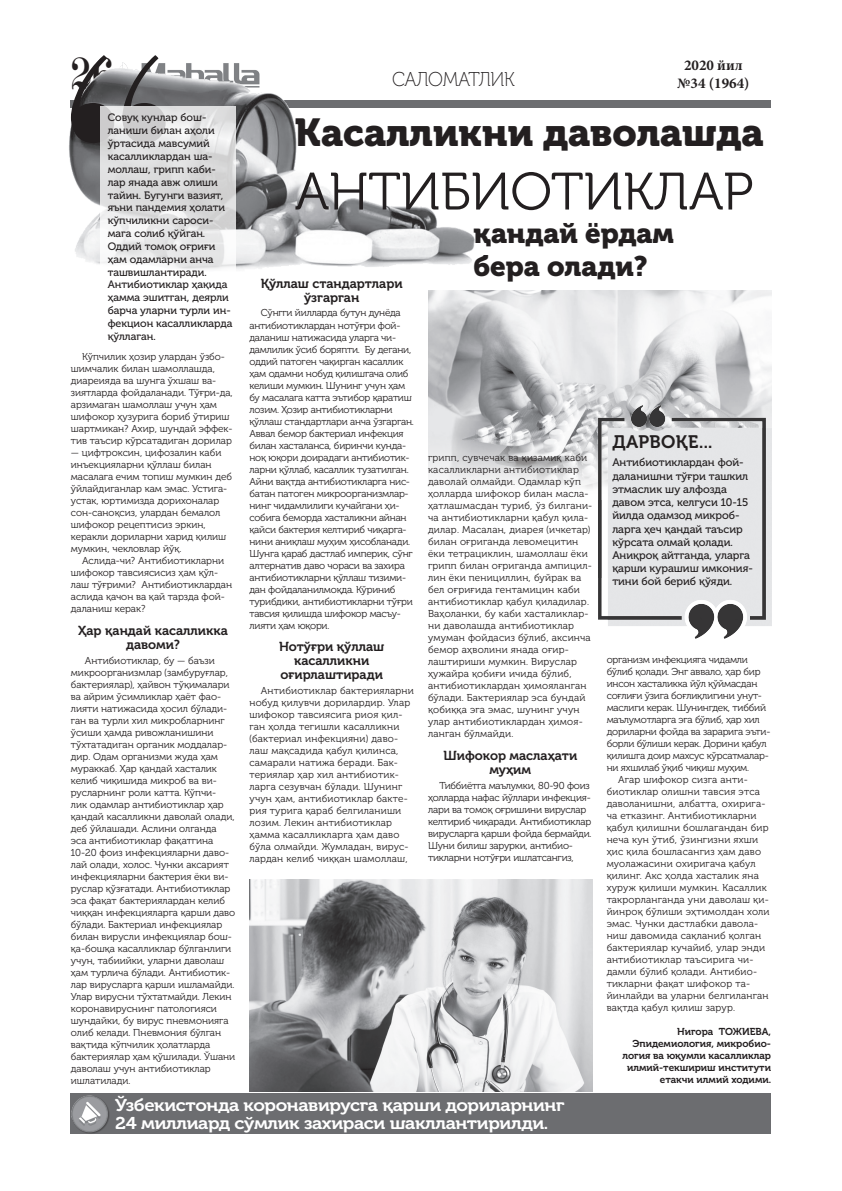
<style>
.page{position:relative;width:842px;height:1191px;background:#fff}
.page>*{position:absolute;margin:0;border:0;box-sizing:border-box;transform-origin:0 0}
.ЗАГОЛОВКА{font:700 325.3px "UZPF Regal Display Pro";color:#231f20}
.ZAG_BEK{font:52.5px "Museo Cyrl 300";color:#231f20}
.t1{font:44.1px "Didona C";color:#231f20;scale:.8 1}
.ZAG_BEK-2{font:38.7px "Museo Cyrl 900";color:#231f20}
.ZAG_BEK-3{font:28px "Museo Cyrl 900";color:#231f20}
.ЗАГОЛОВКА_2{font:20px "Museo Cyrl 100";letter-spacing:-.02em;color:#231f20;scale:.94 1}
.pod_zag2{font:18px "Museo Cyrl 700";letter-spacing:.02em;color:#231f20}
.t2{font:17px "Museo Cyrl 700";letter-spacing:-.02em;color:#fff;scale:1.1 1}
.t3{font:700 15px "Minion Pro";color:#231f20}
.Podpis{font:13px/14px "Museo Cyrl 700";color:#231f20;text-align:center}
.pod_zag2-2{font:11px/13.2px "Museo Cyrl 500";color:#231f20}
.pod_zag2-3{font:10.7px/12.8px "Museo Cyrl 500";color:#231f20}
.osn{font:10px/12px "Museo Cyrl 300";letter-spacing:.02em;color:#231f20}
.osn-2{font:10px/12px "Museo Cyrl 300";color:#231f20}
.osn-3{font:10px/12px "Museo Cyrl 300";letter-spacing:-.02em;color:#231f20}
.osn-4{font:10px/12px "Museo Cyrl 700";color:#231f20;text-align:right}
</style>
<div class="page">
<div style="left:71px;top:100px;width:700px;height:8px;background:#6c6d70"></div>
<img style="left:120px;top:62px;width:120px;height:6px">
<div style="left:71px;top:1093px;width:700px;height:41px;background:#6c6d70"></div>
<img style="left:71px;top:1095px;width:38px;height:39px">
<img style="left:69px;top:68px;width:407px;height:223px">
<svg style="left:100px;top:106px;width:136px;height:179px"></svg>
<img style="left:428px;top:291px;width:343px;height:198px">
<img style="left:598px;top:405px;width:173px;height:95px">
<img style="left:598px;top:500px;width:173px;height:138px">
<img style="left:249px;top:879px;width:343px;height:212px">
<p class="ЗАГОЛОВКА" style="left:54px;top:-13px;width:129px">“</p>
<h3 class="t1" style="left:71px;top:50px;width:54px">26</h3>
<h3 class="t3" style="left:684px;top:55px;width:60px">2020 йил</h3>
<p class="ЗАГОЛОВКА_2" style="left:392px;top:69px;width:132px">САЛОМАТЛИК</p>
<h3 class="t3" style="left:677px;top:73px;width:74px">№34 (1964)</h3>
<p class="pod_zag2-3" style="left:108px;top:112px;width:126px">Совуқ кунлар бош&shy;ланиши билан аҳоли ўртасида мавсумий касалликлардан ша&shy;моллаш, грипп каби&shy;лар янада авж олиши тайин. Бугунги вазият, яъни пандемия ҳолати кўпчиликни сароси&shy;мага солиб қўйган.<br>Оддий томоқ оғриғи ҳам одамларни анча ташвишлантиради.<br>Антибиотиклар ҳақида ҳамма эшитган, деярли барча уларни турли ин&shy;фекцион касалликларда қўллаган.</p>
<p class="ZAG_BEK-2" style="left:295px;top:111px;width:470px">Касалликни даволашда</p>
<p class="ZAG_BEK" style="left:295px;top:163px;width:460px">АНТИБИОТИКЛАР</p>
<p class="ZAG_BEK-3" style="left:473px;top:217px;width:202px">қандай ёрдам</p>
<p class="ZAG_BEK-3" style="left:473px;top:250px;width:176px">бера олади?</p>
<p class="Podpis" style="left:261px;top:276px;width:143px">Қўллаш стандартлари ўзгарган</p>
<p class="osn-3" style="left:249px;top:307px;width:166px;text-indent:11px">Сўнгги йилларда бутун дунёда антибиотиклардан нотўғри фой&shy;даланиш натижасида уларга чи&shy;дамлилик ўсиб боряпти. Бу дегани, оддий патоген чақирган касаллик ҳам одамни нобуд қилишгача олиб келиши мумкин. Шунинг учун ҳам бу масалага катта эътибор қаратиш лозим. Ҳозир антибиотикларни қўллаш стандартлари анча ўзгарган.<br>Аввал бемор бактериал инфекция билан хасталанса, биринчи кунда&shy;ноқ юқори доирадаги антибиотик&shy;ларни қўллаб, касаллик тузатилган.<br>Айни вақтда антибиотикларга нис&shy;батан патоген микроорганизмлар&shy;нинг чидамлилиги кучайгани ҳи&shy;собига беморда хасталикни айнан қайси бактерия келтириб чиқарга&shy;нини аниқлаш муҳим ҳисобланади.<br>Шунга қараб дастлаб империк, сўнг алтернатив даво чораси ва захира антибиотикларни қўллаш тизими&shy;дан фойдаланилмоқда. Кўриниб турибдики, антибиотикларни тўғри тавсия қилишда шифокор масъу&shy;лияти ҳам юқори.</p>
<p class="Podpis" style="left:279px;top:640px;width:107px">Нотўғри қўллаш касалликни оғирлаштиради</p>
<p class="osn" style="left:249px;top:684px;width:166px;text-indent:11px">Антибиотиклар бактерияларни нобуд қилувчи дорилардир. Улар шифокор тавсиясига риоя қил&shy;ган ҳолда тегишли касалликни (бактериал инфекцияни) даво&shy;лаш мақсадида қабул қилинса, самарали натижа беради. Бак&shy;териялар ҳар хил антибиотик&shy;ларга сезувчан бўлади. Шунинг учун ҳам, антибиотиклар бакте&shy;рия турига қараб белгиланиши лозим. Лекин антибиотиклар ҳамма касалликларга ҳам даво бўла олмайди. Жумладан, вирус&shy;лардан келиб чиққан шамоллаш,</p>
<p class="osn-2" style="left:71px;top:351px;width:164px;text-indent:11px">Кўпчилик ҳозир улардан ўзбо&shy;шимчалик билан шамоллашда, диареияда ва шунга ўхшаш ва&shy;зиятларда фойдаланади. Тўғри-да, арзимаган шамоллаш учун ҳам шифокор ҳузурига бориб ўтириш шартмикан? Ахир, шундай эффек&shy;тив таъсир кўрсатадиган дорилар</p>
<p class="osn-2" style="left:71px;top:447px;width:163px">— цифтроксин, цифозалин каби инъекцияларни қўллаш билан масалага ечим топиш мумкин деб ўйлайдиганлар кам эмас. Устига&shy;устак, юртимизда дорихоналар сон-саноқсиз, улардан бемалол шифокор рецептисиз эркин, керакли дориларни харид қилиш мумкин, чекловлар йўқ.</p>
<p class="osn-2" style="left:71px;top:555px;width:163px;text-indent:11px">Аслида-чи? Антибиотикларни шифокор тавсиясисиз ҳам қўл&shy;лаш тўғрими? Антибиотиклардан аслида қачон ва қай тарзда фой&shy;даланиш керак?</p>
<p class="Podpis" style="left:78px;top:623px;width:151px">Ҳар қандай касалликка давоми?</p>
<p class="osn-2" style="left:71px;top:654px;width:166px;text-indent:14px">Антибиотиклар, бу — баъзи микроорганизмлар (замбуруғлар, бактериялар), ҳайвон тўқималари ва айрим ўсимликлар ҳаёт фао&shy;лияти натижасида ҳосил бўлади&shy;ган ва турли хил микробларнинг ўсиши ҳамда ривожланишини тўхтатадиган органик моддалар&shy;дир. Одам организми жуда ҳам мураккаб. Ҳар қандай хасталик келиб чиқишида микроб ва ви&shy;русларнинг роли катта. Кўпчи-<br>лик одамлар антибиотиклар ҳар қандай касалликни даволай олади, деб ўйлашади. Аслини олганда<br>эса антибиотиклар фақатгина<br>10-20 фоиз инфекцияларни даво&shy;лай олади, холос. Чунки аксарият инфекцияларни бактерия ёки ви&shy;руслар қўзғатади. Антибиотиклар эса фақат бактериялардан келиб чиққан инфекцияларга қарши даво бўлади. Бактериал инфекциялар билан вирусли инфекциялар бош&shy;қа-бошқа касалликлар бўлганлиги учун, табиийки, уларни даволаш ҳам турлича бўлади. Антибиотик&shy;лар вирусларга қарши ишламайди.<br>Улар вирусни тўхтатмайди. Лекин коронавируснинг патологияси шундайки, бу вирус пневмонияга олиб келади. Пневмония бўлган вақтида кўпчилик ҳолатларда бактериялар ҳам қўшилади. Ўшани даволаш учун антибиотиклар ишлатилади.</p>
<p class="pod_zag2" style="left:612px;top:431px;width:102px">ДАРВОҚЕ...</p>
<p class="pod_zag2-2" style="left:612px;top:456px;width:142px">Антибиотиклардан фой&shy;даланишни тўғри ташкил этмаслик шу алфозда давом этса, келгуси 10-15 йилда одамзод микроб&shy;ларга ҳеч қандай таъсир кўрсата олмай қолади.<br>Аниқроқ айтганда, уларга қарши курашиш имкония&shy;тини бой бериб қўяди.</p>
<p class="osn" style="left:428px;top:452px;width:166px">грипп, сувчечак ва қизамиқ каби касалликларни антибиотиклар даволай олмайди. Одамлар кўп ҳолларда шифокор билан масла&shy;ҳатлашмасдан туриб, ўз билгани&shy;ча антибиотикларни қабул қила&shy;дилар. Масалан, диарея (ичкетар) билан оғриганда левомецитин ёки тетрациклин, шамоллаш ёки грипп билан оғриганда ампицил&shy;лин ёки пенициллин, буйрак ва бел оғриғида гентамицин каби антибиотиклар қабул қиладилар.<br>Ваҳоланки, бу каби хасталиклар&shy;ни даволашда антибиотиклар умуман фойдасиз бўлиб, аксинча бемор аҳволини янада оғир&shy;лаштириши мумкин. Вируслар ҳужайра қобиғи ичида бўлиб, антибиотиклардан ҳимояланган бўлади. Бактериялар эса бундай қобиққа эга эмас, шунинг учун улар антибиотиклардан ҳимоя&shy;ланган бўлмайди.</p>
<p class="Podpis" style="left:443px;top:748px;width:135px">Шифокор маслаҳати муҳим</p>
<p class="osn-3" style="left:428px;top:779px;width:165px;text-indent:11px">Тиббиётга маълумки, 80-90 фоиз ҳолларда нафас йўллари инфекция&shy;лари ва томоқ оғришини вируслар келтириб чиқаради. Антибиотиклар вирусларга қарши фойда бермайди.<br>Шуни билиш зарурки, антибио&shy;тикларни нотўғри ишлатсангиз,</p>
<p class="osn-3" style="left:607px;top:653px;width:165px">организм инфекцияга чидамли бўлиб қолади. Энг аввало, ҳар бир инсон хасталикка йўл қўймасдан соғлиғи ўзига боғлиқлигини унут&shy;маслиги керак. Шунингдек, тиббий маълумотларга эга бўлиб, ҳар хил дориларни фойда ва зарарига эъти&shy;борли бўлиши керак. Дорини қабул қилишга доир махсус кўрсатмалар&shy;ни яхшилаб ўқиб чиқиш муҳим.</p>
<p class="osn" style="left:607px;top:773px;width:164px;text-indent:11px">Агар шифокор сизга анти&shy;биотиклар олишни тавсия этса даволанишни, албатта, охирига&shy;ча етказинг. Антибиотикларни қабул қилишни бошлагандан бир неча кун ўтиб, ўзингизни яхши ҳис қила бошласангиз ҳам даво муолажасини охиригача қабул қилинг. Акс ҳолда хасталик яна хуруж қилиши мумкин. Касаллик такрорланганда уни даволаш қи&shy;йинроқ бўлиши эҳтимолдан холи эмас. Чунки дастлабки давола&shy;ниш давомида сақланиб қолган бактериялар кучайиб, улар энди антибиотиклар таъсирига чи&shy;дамли бўлиб қолади. Антибио&shy;тикларни фақат шифокор та&shy;йинлайди ва уларни белгиланган вақтда қабул қилиш зарур.</p>
<p class="osn-4" style="left:677px;top:1025px;width:95px">Нигора ТОЖИЕВА,</p>
<p class="osn-4" style="left:622px;top:1037px;width:150px">Эпидемиология, микробио&shy;логия ва юқумли касалликлар илмий-текшириш институти етакчи илмий ходими.</p>
<p class="t2" style="left:115px;top:1095px;width:410px">Ўзбекистонда коронавирусга қарши дориларнинг</p>
<p class="t2" style="left:115px;top:1113px;width:395px">24 миллиард сўмлик заxираси шакллантирилди.</p>
</div>
